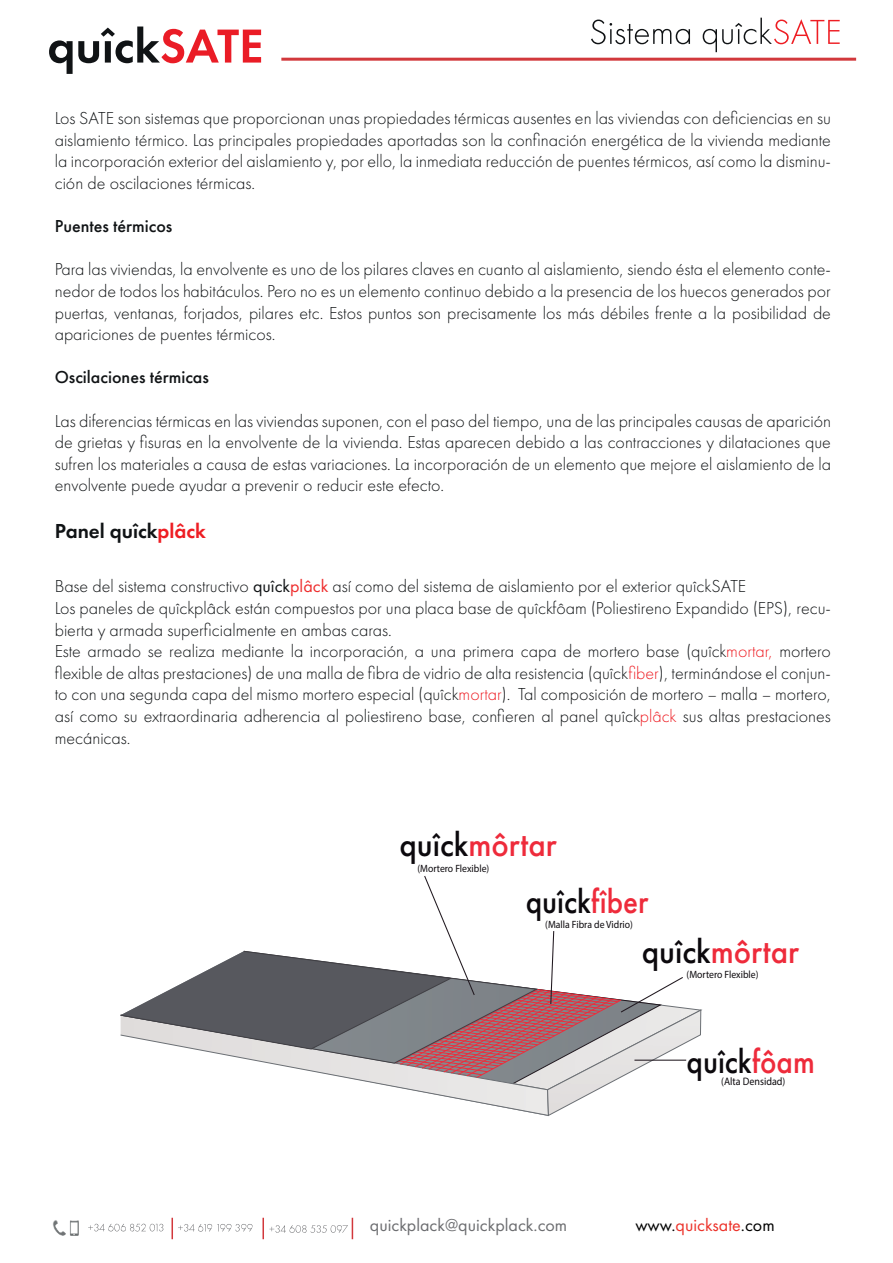
<style>
.page{position:relative;width:893px;height:1263px;background:#fff}
.page>*{position:absolute;margin:0;border:0;box-sizing:border-box;transform-origin:0 0}
.t1{font:500 34.65px/56.8px "Futura PT";color:#ee2b3b;scale:.95 1}
.t2{font:500 34.65px "Futura PT";color:#0c090d;scale:.9 1}
.t3{font:600 21px "Futura PT";color:#101315}
.t4{font:300 18px/21.6px "Futura PT";color:#101315;text-align:justify}
.t5{font:500 18px "Futura PT";color:#101315}
.t6{font:18px "Futura PT";color:#6c6d70}
.t7{font:18px "Futura PT";color:#ec322a}
.t8{font:10.8px "Myriad Pro";color:#0c090d;scale:.92 1}
.t9{font:10.5px "Myriad Pro";color:#0c090d;scale:.92 1}
.s1{color:#ee1d23}
.s2{font-weight:400}
.s3{font-weight:400;color:#ee2d2d}
.s4{color:#0c090d}
.s5{color:#ee2b3b}
.s6{color:#000001}
</style>
<div class="page">
<hr style="left:262px;top:1218px;width:2px;height:21px;background:#d2383c">
<img style="left:53px;top:1220px;width:12px;height:16px">
<img style="left:70px;top:1220px;width:9px;height:16px">
<svg style="left:88px;top:1223px;width:76px;height:9px"></svg>
<svg style="left:172px;top:1218px;width:81px;height:21px"></svg>
<svg style="left:269px;top:1218px;width:84px;height:21px"></svg>
<hr style="left:281px;top:58px;width:575px;height:3px;background:#d2383c">
<svg style="left:49px;top:27px;width:212px;height:47px"></svg>
<svg style="left:591px;top:20px;width:99px;height:24px"></svg>
<svg style="left:703px;top:18px;width:137px;height:34px"></svg>
<svg style="left:120px;top:876px;width:582px;height:240px"></svg>
<p class="t4" style="left:55px;top:108px;width:778px">Los SATE son sistemas que proporcionan unas propiedades térmicas ausentes en las viviendas con deficiencias en su aislamiento térmico. Las principales propiedades aportadas son la confinación energética de la vivienda mediante la incorporación exterior del aislamiento y, por ello, la inmediata reducción de puentes térmicos, así como la disminu&shy;ción de oscilaciones térmicas.</p>
<p class="t5" style="left:55px;top:215px;width:119px">Puentes térmicos</p>
<p class="t4" style="left:55px;top:259px;width:778px">Para las viviendas, la envolvente es uno de los pilares claves en cuanto al aislamiento, siendo ésta el elemento conte&shy;nedor de todos los habitáculos. Pero no es un elemento continuo debido a la presencia de los huecos generados por puertas, ventanas, forjados, pilares etc. Estos puntos son precisamente los más débiles frente a la posibilidad de apariciones de puentes térmicos.</p>
<p class="t5" style="left:55px;top:367px;width:156px">Oscilaciones térmicas</p>
<p class="t4" style="left:55px;top:410px;width:778px">Las diferencias térmicas en las viviendas suponen, con el paso del tiempo, una de las principales causas de aparición de grietas y fisuras en la envolvente de la vivienda. Estas aparecen debido a las contracciones y dilataciones que sufren los materiales a causa de estas variaciones. La incorporación de un elemento que mejore el aislamiento de la envolvente puede ayudar a prevenir o reducir este efecto.</p>
<p class="t3" style="left:55px;top:518px;width:153px">Panel quîck<span class="s1">plâck</span></p>
<p class="t4" style="left:55px;top:576px;width:778px;text-align:left">Base del sistema constructivo <span class="s2">quîck</span><span class="s3">plâck</span> así como del sistema de aislamiento por el exterior quîckSATE<br>Los paneles de quîckplâck están compuestos por una placa base de quîckfôam (Poliestireno Expandido (EPS), recu&shy;bierta y armada superficialmente en ambas caras.<br>Este armado se realiza mediante la incorporación, a una primera capa de mortero base (quîck<span class="s1">mortar,</span> mortero flexible de altas prestaciones) de una malla de fibra de vidrio de alta resistencia (quîck<span class="s1">fiber</span>), terminándose el conjun&shy;to con una segunda capa del mismo mortero especial (quîck<span class="s1">mortar</span>). Tal composición de mortero – malla – mortero, así como su extraordinaria adherencia al poliestireno base, confieren al panel quîck<span class="s1">plâck</span> sus altas prestaciones mecánicas.</p>
<h1 class="t1" style="left:526px;top:816px;width:131px;text-indent:-126px"><span class="s4">quîck</span>môrtar <span class="s4">quîck</span>fîber</h1>
<h1 class="t1" style="left:642px;top:923px;width:167px"><span class="s4">quîck</span>môrtar</h1>
<p class="t9" style="left:417px;top:862px;width:80px">(Mortero Flexible)</p>
<p class="t9" style="left:545px;top:918px;width:97px">(Malla Fibra de Vidrio)</p>
<p class="t9" style="left:687px;top:968px;width:80px">(Mortero Flexible)</p>
<h1 class="t2" style="left:686px;top:1041px;width:144px">quîck<span class="s5">fôam</span></h1>
<p class="t8" style="left:721px;top:1075px;width:71px">(Alta Densidad)</p>
<p class="t6" style="left:370px;top:1215px;width:199px">quickplack@quickplack.com</p>
<p class="t7" style="left:635px;top:1214px;width:141px"><span class="s6">www.</span>quicksate<span class="s6">.com</span></p>
</div>
